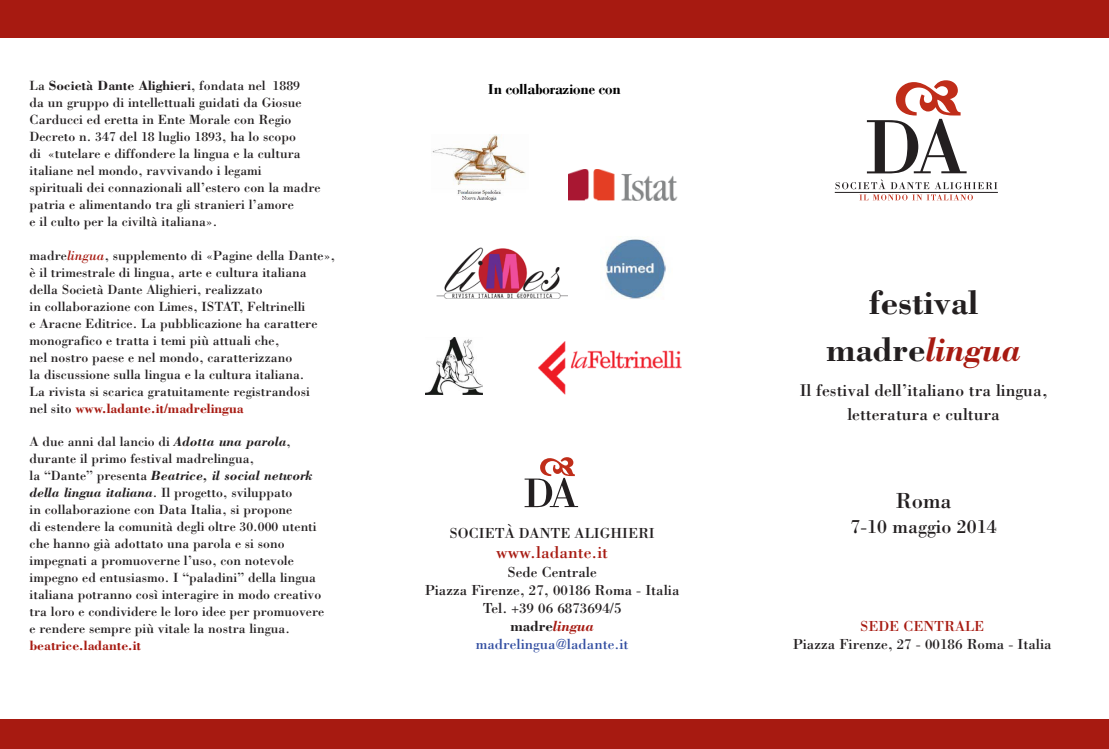
<style>
.page{position:relative;width:1109px;height:749px;background:#fff}
.page>*{position:absolute;margin:0;border:0;box-sizing:border-box;transform-origin:0 0}
.t1{font:700 35px/47.5px "Bodoni";color:#231f20;text-align:center}
.t2{font:22.5px "Bodoni";color:#231f20}
.t3{font:20px "Bodoni";color:#231f20}
.t4{font:17.5px/23.8px "Bodoni";color:#231f20;text-align:center}
.t5{font:17.5px "Bodoni";color:#a71a11}
.t6{font:15px/18px "Bodoni";color:#231f20;text-align:center}
.t7{font:15px "Bodoni MT Bold+T42+FEJDZK";color:#000}
.t8{font:13.75px/17px "Bodoni";color:#231f20}
.s1{font-weight:700}
.s2{font-style:italic;color:#a71a11}
.s3{font-weight:700;color:#a71a11}
.s4{font-weight:700;font-style:italic}
.s5{font-weight:700;font-style:italic;color:#a71a11}
.s6{color:#324ea1}
.s7{color:#a71a11}
</style>
<div class="page">
<svg style="left:524px;top:457px;width:54px;height:50px"></svg>
<svg style="left:866px;top:80px;width:100px;height:93px"></svg>
<hr style="left:834px;top:192px;width:163px;height:1px;background:#231f20">
<svg style="left:835px;top:179px;width:162px;height:21px"></svg>
<div style="left:0;top:0;width:1108px;height:38px;background:#a71a11"></div>
<div style="left:0;top:718px;width:1108px;height:30px;background:#a71a11"></div>
<img style="left:432px;top:134px;width:94px;height:66px">
<img style="left:568px;top:169px;width:109px;height:31px">
<img style="left:436px;top:247px;width:131px;height:52px">
<img style="left:605px;top:236px;width:61px;height:63px">
<img style="left:425px;top:337px;width:57px;height:57px">
<img style="left:538px;top:341px;width:144px;height:53px">
<p class="t8" style="left:30px;top:76px;width:292px">La <span class="s1">Società Dante Alighieri</span>, fondata nel 1889<br>da un gruppo di intellettuali guidati da Giosue Carducci ed eretta in Ente Morale con Regio Decreto n. 347 del 18 luglio 1893, ha lo scopo<br>di «tutelare e diffondere la lingua e la cultura italiane nel mondo, ravvivando i legami<br>spirituali dei connazionali all’estero con la madre patria e alimentando tra gli stranieri l’amore<br>e il culto per la civiltà italiana».</p>
<p class="t8" style="left:30px;top:246px;width:307px">madre<span class="s2">lingua</span>, supplemento di «Pagine della Dante», è il trimestrale di lingua, arte e cultura italiana della Società Dante Alighieri, realizzato<br>in collaborazione con Limes, ISTAT, Feltrinelli<br>e Aracne Editrice. La pubblicazione ha carattere monografico e tratta i temi più attuali che,<br>nel nostro paese e nel mondo, caratterizzano<br>la discussione sulla lingua e la cultura italiana.<br>La rivista si scarica gratuitamente registrandosi<br>nel sito <span class="s3">www.ladante.it/madrelingua</span></p>
<p class="t8" style="left:30px;top:432px;width:296px">A due anni dal lancio di <span class="s4">Adotta una parola</span>, durante il primo festival madrelingua,<br>la “Dante” presenta <span class="s4">Beatrice, il social network della lingua italiana</span>. Il progetto, sviluppato<br>in collaborazione con Data Italia, si propone<br>di estendere la comunità degli oltre 30.000 utenti che hanno già adottato una parola e si sono impegnati a promuoverne l’uso, con notevole impegno ed entusiasmo. I “paladini” della lingua italiana potranno così interagire in modo creativo tra loro e condividere le loro idee per promuovere e rendere sempre più vitale la nostra lingua. <span class="s3">beatrice.ladante.it</span></p>
<p class="t7" style="left:488px;top:80px;width:134px">In collaborazione con</p>
<p class="t6" style="left:449px;top:523px;width:206px">SOCIETÀ DANTE ALIGHIERI</p>
<p class="t5" style="left:496px;top:541px;width:113px">www.ladante.it</p>
<p class="t6" style="left:425px;top:562px;width:256px">Sede Centrale<br>Piazza Firenze, 27, 00186 Roma - Italia<br>Tel. +39 06 6873694/5<br><span class="s1">madre</span><span class="s5">lingua<br></span><span class="s6">madrelingua@ladante.it</span></p>
<p class="t1" style="left:826px;top:277px;width:196px">festival madre<span class="s2">lingua</span></p>
<p class="t4" style="left:799px;top:378px;width:249px">Il festival dell’italiano tra lingua, letteratura e cultura</p>
<p class="t2" style="left:895px;top:486px;width:58px">Roma</p>
<p class="t3" style="left:850px;top:514px;width:148px">7-10 maggio 2014</p>
<p class="t6" style="left:792px;top:616px;width:260px;line-height:17.5px"><span class="s7">SEDE CENTRALE<br></span>Piazza Firenze, 27 - 00186 Roma - Italia</p>
</div>
